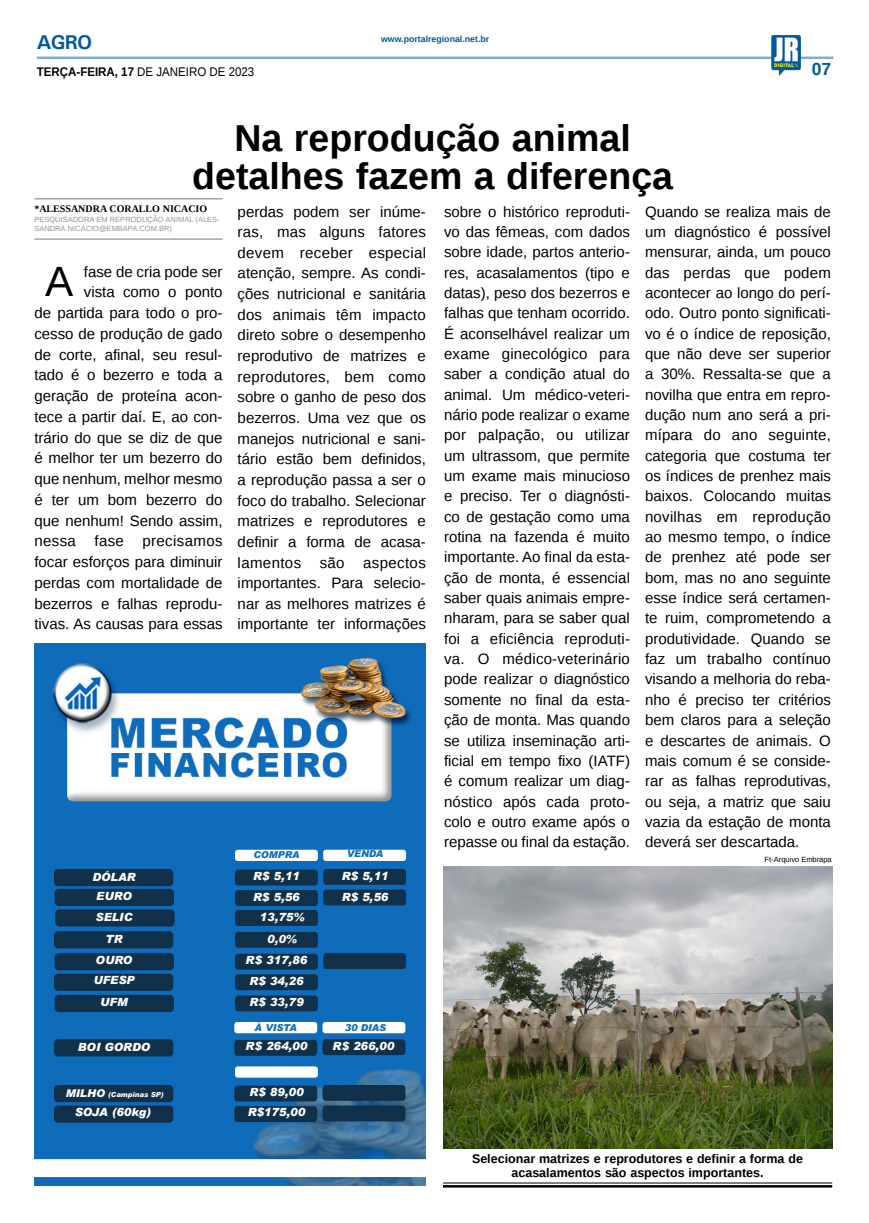
<style>
.page{position:relative;width:869px;height:1223px;background:#fff}
.page>*{position:absolute;margin:0;border:0;box-sizing:border-box;transform-origin:0 0}
.MATÉRIA{font:42.25px "Liberation Sans";color:#000}
.TÍTULO{font:700 37.5px "Liberation Sans";color:#000}
.TITULO_PG{font:700 20px "Univers";color:#005a9e}
.TÍTULO-2{font:700 17.5px "Liberation Sans";color:#005a9e}
.MATÉRIA-2{font:15px/20.4px "Liberation Sans";color:#000;text-align:justify}
.LEGENDA{font:700 12.5px "Liberation Sans";color:#000}
.DATA_PG{font:12.5px "Liberation Sans";color:#000;scale:.92 1}
.MATÉRIA-3{font:italic 900 11.25px "Arial";color:#fff}
.CRÉDITO_NOME{font:700 10px "Liberation Serif";color:#000}
.MATÉRIA-4{font:italic 900 9.5px "Arial";color:#0f6cba}
.DATA_PG-2{font:700 8.75px "Liberation Sans";color:#005a9e}
.CRÉDITO_MATÉRIA{font:7.5px/9.5px "Liberation Sans";color:#939598}
.CRÉDITO_FOTO{font:7.5px "Liberation Sans";color:#000}
.MATÉRIA-5{font:italic 900 6.88px "Arial";color:#fff}
.s1{font-weight:700}
.s2{font-size:10.75px}
</style>
<div class="page">
<hr style="left:37px;top:57px;width:796px;height:2px;background:#005a9e">
<img style="left:770px;top:35px;width:31px;height:41px">
<img style="left:35px;top:643px;width:390px;height:542px">
<hr style="left:443px;top:1182px;width:388px;height:1px;background:#000">
<hr style="left:443px;top:1185px;width:388px;height:2px;background:#000">
<img style="left:443px;top:866px;width:388px;height:282px">
<hr style="left:34px;top:198px;width:188px;height:1px;background:#939598">
<hr style="left:34px;top:238px;width:188px;height:2px;background:#939598">
<p class="TITULO_PG" style="left:37px;top:30px;width:57px">AGRO</p>
<p class="DATA_PG" style="left:37px;top:64px;width:238px"><span class="s1">TERÇA-FEIRA, 17</span> DE JANEIRO DE 2023</p>
<p class="DATA_PG-2" style="left:381px;top:33px;width:110px">www.portalregional.net.br</p>
<p class="TÍTULO-2" style="left:811px;top:57px;width:21px">07</p>
<p class="TÍTULO" style="left:234px;top:112px;width:397px">Na reprodução animal</p>
<p class="TÍTULO" style="left:192px;top:150px;width:482px">detalhes fazem a diferença</p>
<p class="CRÉDITO_NOME" style="left:34px;top:202px;width:174px">*ALESSANDRA CORALLO NICACIO</p>
<p class="CRÉDITO_MATÉRIA" style="left:34px;top:215px;width:187px">PESQUISADORA EM REPRODUÇÃO ANIMAL (ALES-<br>SANDRA.NICACIO@EMBAPA.COM.BR)</p>
<p class="MATÉRIA" style="left:45px;top:258px;width:30px">A</p>
<p class="MATÉRIA-2" style="left:237px;top:202px;width:190px">perdas podem ser inúme&shy;ras, mas alguns fatores devem receber especial atenção, sempre. As condi&shy;ções nutricional e sanitária dos animais têm impacto direto sobre o desempenho reprodutivo de matrizes e reprodutores, bem como sobre o ganho de peso dos bezerros. Uma vez que os manejos nutricional e sani&shy;tário estão bem definidos, a reprodução passa a ser o foco do trabalho. Selecionar matrizes e reprodutores e definir a forma de acasa&shy;lamentos são aspectos importantes. Para selecio&shy;nar as melhores matrizes é importante ter informações</p>
<p class="MATÉRIA-2" style="left:444px;top:202px;width:187px">sobre o histórico reproduti&shy;vo das fêmeas, com dados sobre idade, partos anterio&shy;res, acasalamentos (tipo e datas), peso dos bezerros e falhas que tenham ocorrido.<br>É aconselhável realizar um exame ginecológico para saber a condição atual do animal. Um médico-veteri&shy;nário pode realizar o exame por palpação, ou utilizar um ultrassom, que permite um exame mais minucioso e preciso. Ter o diagnósti&shy;co de gestação como uma rotina na fazenda é muito importante. Ao final da esta&shy;ção de monta, é essencial saber quais animais empre&shy;nharam, para se saber qual foi a eficiência reproduti&shy;va. O médico-veterinário pode realizar o diagnóstico somente no final da esta&shy;ção de monta. Mas quando se utiliza inseminação arti&shy;ficial em tempo fixo (IATF) é comum realizar um diag&shy;nóstico após cada proto&shy;colo e outro exame após o repasse ou final da estação.</p>
<p class="MATÉRIA-2" style="left:644px;top:202px;width:187px">Quando se realiza mais de um diagnóstico é possível mensurar, ainda, um pouco das perdas que podem acontecer ao longo do perí&shy;odo. Outro ponto significati&shy;vo é o índice de reposição, que não deve ser superior a 30%. Ressalta-se que a novilha que entra em repro&shy;dução num ano será a pri&shy;mípara do ano seguinte, categoria que costuma ter os índices de prenhez mais baixos. Colocando muitas novilhas em reprodução ao mesmo tempo, o índice de prenhez até pode ser bom, mas no ano seguinte esse índice será certamen&shy;te ruim, comprometendo a produtividade. Quando se faz um trabalho contínuo visando a melhoria do reba&shy;nho é preciso ter critérios bem claros para a seleção e descartes de animais. O mais comum é se conside&shy;rar as falhas reprodutivas, ou seja, a matriz que saiu vazia da estação de monta deverá ser descartada.</p>
<p class="CRÉDITO_FOTO" style="left:764px;top:855px;width:69px">Ft-Arquivo Embrapa</p>
<p class="MATÉRIA-2" style="left:34px;top:262px;width:190px;line-height:20.8px;text-align:right">fase de cria pode ser<br>vista como o ponto<br>de partida para todo o pro&shy;cesso de produção de gado de corte, afinal, seu resul&shy;tado é o bezerro e toda a geração de proteína acon&shy;tece a partir daí. E, ao con&shy;trário do que se diz de que é melhor ter um bezerro do que nenhum, melhor mesmo é ter um bom bezerro do que nenhum! Sendo assim, nessa fase precisamos focar esforços para diminuir perdas com mortalidade de bezerros e falhas reprodu&shy;tivas. As causas para essas</p>
<p class="MATÉRIA-4" style="left:253px;top:848px;width:47px">COMPRA</p>
<p class="MATÉRIA-4" style="left:346px;top:848px;width:38px">VENDA</p>
<p class="MATÉRIA-3" style="left:92px;top:869px;width:45px">DÓLAR</p>
<p class="MATÉRIA-3" style="left:253px;top:869px;width:48px">R$ 5,11</p>
<p class="MATÉRIA-3" style="left:96px;top:889px;width:37px">EURO</p>
<p class="MATÉRIA-3" style="left:95px;top:910px;width:38px">SELIC</p>
<p class="MATÉRIA-3" style="left:105px;top:932px;width:18px">TR</p>
<p class="MATÉRIA-3" style="left:96px;top:952px;width:38px">OURO</p>
<p class="MATÉRIA-3" style="left:93px;top:973px;width:43px">UFESP</p>
<p class="MATÉRIA-3" style="left:100px;top:995px;width:29px">UFM</p>
<p class="MATÉRIA-3" style="left:78px;top:1039px;width:74px">BOI GORDO</p>
<p class="MATÉRIA-5" style="left:66px;top:1090px;width:99px"><span class="s2">MILHO</span> (Campinas SP)</p>
<p class="MATÉRIA-3" style="left:75px;top:1105px;width:78px">SOJA (60kg)</p>
<p class="MATÉRIA-3" style="left:253px;top:889px;width:48px">R$ 5,56</p>
<p class="MATÉRIA-3" style="left:259px;top:910px;width:46px">13,75%</p>
<p class="MATÉRIA-3" style="left:267px;top:932px;width:31px">0,0%</p>
<p class="MATÉRIA-3" style="left:245px;top:953px;width:63px">R$ 317,86</p>
<p class="MATÉRIA-3" style="left:249px;top:974px;width:56px">R$ 34,26</p>
<p class="MATÉRIA-3" style="left:249px;top:995px;width:56px">R$ 33,79</p>
<p class="MATÉRIA-4" style="left:254px;top:1021px;width:44px">À VISTA</p>
<p class="MATÉRIA-3" style="left:245px;top:1039px;width:63px">R$ 264,00</p>
<p class="MATÉRIA-3" style="left:249px;top:1085px;width:56px">R$ 89,00</p>
<p class="MATÉRIA-3" style="left:247px;top:1105px;width:59px">R$175,00</p>
<p class="MATÉRIA-3" style="left:341px;top:869px;width:48px">R$ 5,11</p>
<p class="MATÉRIA-3" style="left:341px;top:889px;width:48px">R$ 5,56</p>
<p class="MATÉRIA-4" style="left:344px;top:1021px;width:43px">30 DIAS</p>
<p class="MATÉRIA-3" style="left:332px;top:1039px;width:63px">R$ 266,00</p>
<p class="LEGENDA" style="left:472px;top:1150px;width:332px">Selecionar matrizes e reprodutores e definir a forma de</p>
<p class="LEGENDA" style="left:511px;top:1164px;width:253px">acasalamentos são aspectos importantes.</p>
</div>
